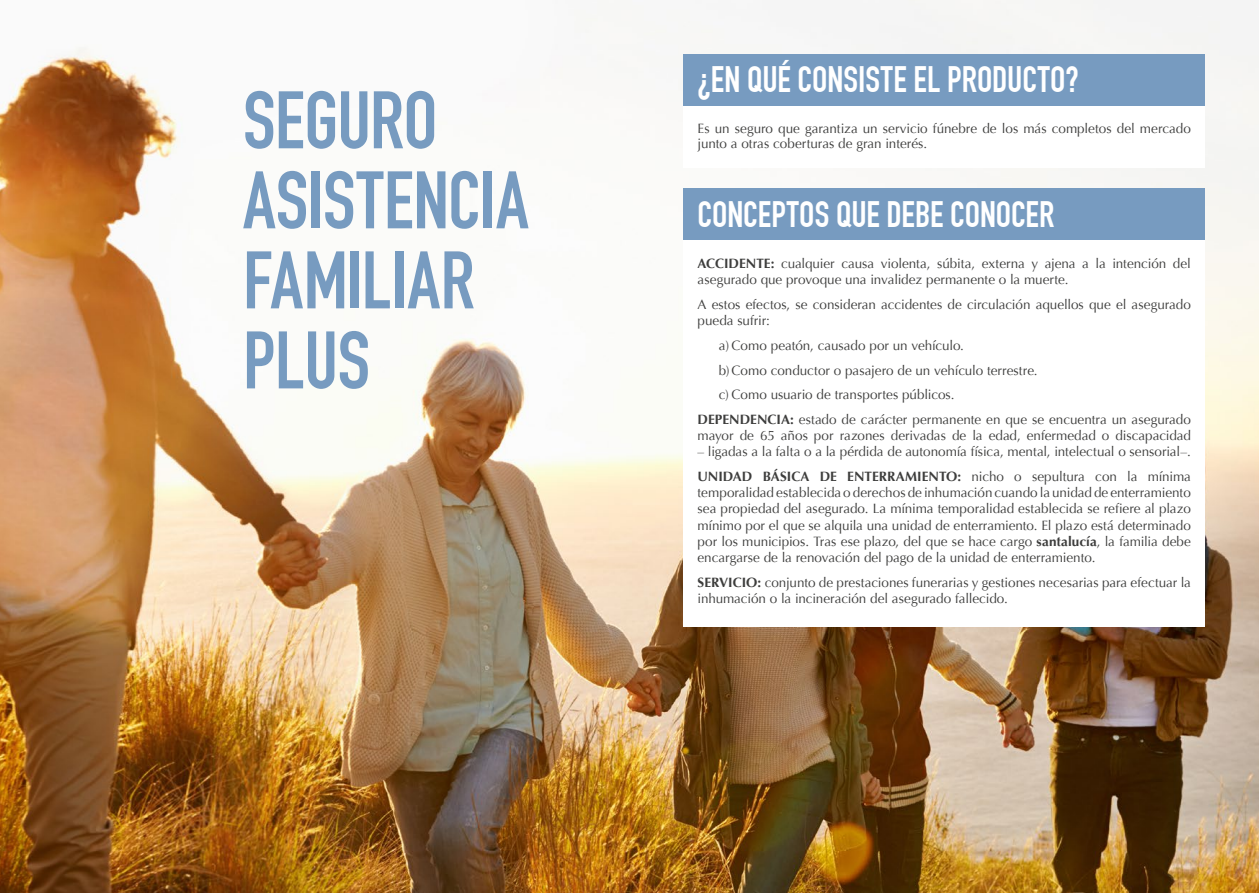
<style>
.page{position:relative;width:1259px;height:893px;background:#fff}
.page>*{position:absolute;margin:0;border:0;box-sizing:border-box;transform-origin:0 0}
.t1{font:700 80.1px/80.1px "DIN Condensed";letter-spacing:-.01em;color:#779bc0}
.t2{font:700 36px "DIN Condensed";color:#fff}
.t3{font:13.5px/16.2px "Optima";color:#3d3d3c}
.s1{font-weight:700}
</style>
<div class="page">
<img style="left:0;top:0;width:1259px;height:893px">
<div style="left:683px;top:54px;width:522px;height:52px;background:#779bc0"></div>
<div style="left:683px;top:106px;width:522px;height:62px;background:#fff"></div>
<div style="left:683px;top:189px;width:522px;height:52px;background:#779bc0"></div>
<div style="left:683px;top:241px;width:522px;height:386px;background:#fff"></div>
<h1 class="t1" style="left:243px;top:81px;width:287px">SEGURO<br>ASISTENCIA<br>FAMILIAR<br>PLUS</h1>
<h2 class="t2" style="left:697px;top:59px;width:383px">¿EN QUÉ CONSISTE EL PRODUCTO?</h2>
<p class="t3" style="left:697px;top:121px;width:495px;line-height:15px">Es un seguro que garantiza un servicio fúnebre de los más completos del mercado junto a otras coberturas de gran interés.</p>
<h2 class="t2" style="left:697px;top:194px;width:358px">CONCEPTOS QUE DEBE CONOCER</h2>
<p class="t3" style="left:697px;top:255px;width:495px"><span class="s1">ACCIDENTE:</span> cualquier causa violenta, súbita, externa y ajena a la intención del asegurado que provoque una invalidez permanente o la muerte.</p>
<p class="t3" style="left:697px;top:296px;width:495px">A estos efectos, se consideran accidentes de circulación aquellos que el asegurado pueda sufrir:</p>
<p class="t3" style="left:719px;top:337px;width:247px">a) Como peatón, causado por un vehículo.</p>
<p class="t3" style="left:719px;top:362px;width:320px">b)Como conductor o pasajero de un vehículo terrestre.</p>
<p class="t3" style="left:719px;top:387px;width:237px">c) Como usuario de transportes públicos.</p>
<p class="t3" style="left:697px;top:411px;width:495px"><span class="s1">DEPENDENCIA:</span> estado de carácter permanente en que se encuentra un asegurado</p>
<p class="t3" style="left:697px;top:428px;width:495px">mayor de 65 años por razones derivadas de la edad, enfermedad o discapacidad</p>
<p class="t3" style="left:697px;top:440px;width:495px;line-height:24.8px">– ligadas a la falta o a la pérdida de autonomía física, mental, intelectual o sensorial–.<br><span class="s1">UNIDAD BÁSICA DE ENTERRAMIENTO:</span> nicho o sepultura con la mínima</p>
<p class="t3" style="left:697px;top:485px;width:495px;text-align:justify">temporalidad establecida o derechos de inhumación cuando la unidad de enterramiento sea propiedad del asegurado. La mínima temporalidad establecida se refiere al plazo mínimo por el que se alquila una unidad de enterramiento. El plazo está determinado por los municipios. Tras ese plazo, del que se hace cargo <span class="s1">santalucía</span>, la familia debe encargarse de la renovación del pago de la unidad de enterramiento.</p>
<p class="t3" style="left:697px;top:574px;width:495px"><span class="s1">SERVICIO:</span> conjunto de prestaciones funerarias y gestiones necesarias para efectuar la inhumación o la incineración del asegurado fallecido.</p>
</div>
